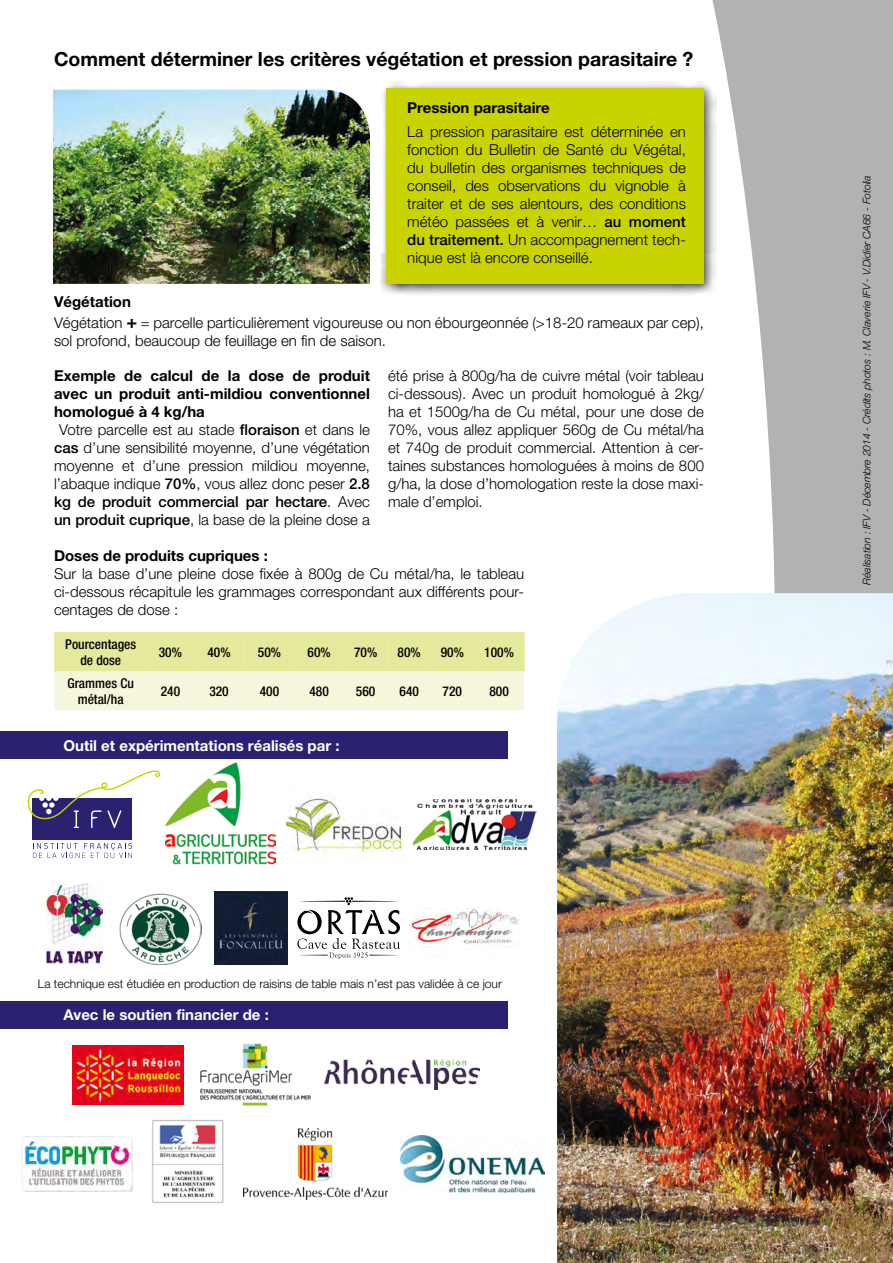
<style>
.page{position:relative;width:893px;height:1263px;background:#fff}
.page>*{position:absolute;margin:0;border:0;box-sizing:border-box;transform-origin:0 0}
.t1{font:700 19.5px "Helvetica Neue";color:#000}
.t2{font:300 15px/18px "Helvetica Neue";color:#000;text-align:justify}
.t3{font:700 15px/18px "Helvetica Neue";color:#000;text-align:justify}
.t4{font:700 15px "Helvetica Neue";color:#fff}
.t5{font:500 condensed 13.5px/16.2px "Helvetica Neue";color:#000;text-align:center}
.t6{font:300 12px "Helvetica Neue";color:#000}
.t7{font:italic 300 10.5px "Helvetica Neue";letter-spacing:-.01em;color:#000}
.s1{font-weight:500}
.s2{font-weight:700;font-size:18px}
</style>
<div class="page">
<svg style="left:712px;top:0;width:181px;height:593px;fill:#b3b2b2"></svg>
<img style="left:557px;top:593px;width:336px;height:670px">
<svg style="left:55px;top:633px;width:469px;height:77px;background:#edefbb"></svg>
<hr style="left:54px;top:632px;width:93px;height:1px;background:#e8eba7">
<hr style="left:54px;top:633px;width:2px;height:38px;background:#e8eba7">
<hr style="left:147px;top:632px;width:47px;height:1px;background:#e8eba7">
<hr style="left:146px;top:633px;width:1px;height:38px;background:#e8eba7">
<hr style="left:194px;top:632px;width:50px;height:1px;background:#e8eba7">
<hr style="left:193px;top:633px;width:2px;height:38px;background:#e8eba7">
<hr style="left:244px;top:632px;width:51px;height:1px;background:#e8eba7">
<hr style="left:243px;top:633px;width:2px;height:38px;background:#e8eba7">
<hr style="left:295px;top:632px;width:48px;height:1px;background:#e8eba7">
<hr style="left:294px;top:633px;width:2px;height:38px;background:#e8eba7">
<hr style="left:343px;top:632px;width:45px;height:1px;background:#e8eba7">
<hr style="left:343px;top:633px;width:1px;height:38px;background:#e8eba7">
<hr style="left:388px;top:632px;width:42px;height:1px;background:#e8eba7">
<hr style="left:387px;top:633px;width:2px;height:38px;background:#e8eba7">
<hr style="left:430px;top:632px;width:44px;height:1px;background:#e8eba7">
<hr style="left:430px;top:633px;width:1px;height:38px;background:#e8eba7">
<hr style="left:474px;top:632px;width:51px;height:1px;background:#e8eba7">
<hr style="left:473px;top:633px;width:2px;height:38px;background:#e8eba7">
<hr style="left:523px;top:633px;width:2px;height:38px;background:#e8eba7">
<img style="left:53px;top:90px;width:317px;height:194px">
<div style="left:380px;top:82px;width:336px;height:214px;background:#000;opacity:.75"></div>
<div style="left:387px;top:88px;width:317px;height:196px;background:#c8d300"></div>
<div style="left:0;top:732px;width:507px;height:27px;background:#2b2171"></div>
<div style="left:0;top:1001px;width:507px;height:27px;background:#2b2171"></div>
<img style="left:287px;top:796px;width:116px;height:63px">
<img style="left:120px;top:893px;width:81px;height:71px">
<img style="left:214px;top:891px;width:73px;height:74px">
<img style="left:414px;top:799px;width:123px;height:51px">
<svg style="left:297px;top:897px;width:103px;height:62px"></svg>
<img style="left:47px;top:882px;width:56px;height:81px">
<img style="left:410px;top:908px;width:109px;height:39px">
<img style="left:165px;top:763px;width:110px;height:102px">
<div style="left:33px;top:798px;width:99px;height:41px;background:#2b2171"></div>
<svg style="left:33px;top:843px;width:99px;height:15px"></svg>
<svg style="left:27px;top:770px;width:133px;height:58px"></svg>
<img style="left:72px;top:1045px;width:111px;height:59px">
<img style="left:200px;top:1044px;width:112px;height:61px">
<img style="left:324px;top:1059px;width:156px;height:30px">
<img style="left:243px;top:1128px;width:144px;height:72px">
<img style="left:21px;top:1137px;width:111px;height:54px">
<img style="left:152px;top:1120px;width:72px;height:83px">
<img style="left:401px;top:1136px;width:144px;height:56px">
<p class="t1" style="left:54px;top:47px;width:641px">Comment déterminer les critères végétation et pression parasitaire ?</p>
<p class="t3" style="left:407px;top:98px;width:144px">Pression parasitaire</p>
<p class="t2" style="left:407px;top:122px;width:280px">La pression parasitaire est déterminée en fonction du Bulletin de Santé du Végétal, du bulletin des organismes techniques de conseil, des observations du vignoble à traiter et de ses alentours, des conditions météo passées et à venir… <span class="s1">au moment du traitement.</span> Un accompagnement tech&shy;nique est là encore conseillé.</p>
<p class="t3" style="left:54px;top:292px;width:78px">Végétation</p>
<p class="t2" style="left:54px;top:314px;width:651px">Végétation <span class="s2">+</span> = parcelle particulièrement vigoureuse ou non ébourgeonnée (&gt;18-20 rameaux par cep), sol profond, beaucoup de feuillage en fin de saison.</p>
<p class="t3" style="left:54px;top:366px;width:317px">Exemple de calcul de la dose de produit avec un produit anti-mildiou conventionnel homologué à 4 kg/ha</p>
<p class="t2" style="left:54px;top:420px;width:317px;text-align:center">Votre parcelle est au stade <span class="s1">floraison</span> et dans le <span class="s1">cas</span> d’une sensibilité moyenne, d’une végétation moyenne et d’une pression mildiou moyenne, l’abaque indique <span class="s1">70%</span>, vous allez donc peser <span class="s1">2.8 kg de produit commercial par hectare</span>. Avec <span class="s1">un produit cuprique</span>, la base de la pleine dose a</p>
<p class="t2" style="left:388px;top:366px;width:317px">été prise à 800g/ha de cuivre métal (voir tableau ci-dessous). Avec un produit homologué à 2kg/ ha et 1500g/ha de Cu métal, pour une dose de 70%, vous allez appliquer 560g de Cu métal/ha et 740g de produit commercial. Attention à cer&shy;taines substances homologuées à moins de 800 g/ha, la dose d’homologation reste la dose maxi&shy;male d’emploi.</p>
<p class="t3" style="left:54px;top:547px;width:215px">Doses de produits cupriques :</p>
<p class="t2" style="left:54px;top:565px;width:472px">Sur la base d’une pleine dose fixée à 800g de Cu métal/ha, le tableau ci-dessous récapitule les grammages correspondant aux différents pour&shy;centages de dose :</p>
<p class="t5" style="left:65px;top:636px;width:72px">Pourcentages de dose</p>
<p class="t5" style="left:159px;top:644px;width:25px">30%</p>
<p class="t5" style="left:207px;top:644px;width:25px">40%</p>
<p class="t5" style="left:258px;top:644px;width:25px">50%</p>
<p class="t5" style="left:308px;top:644px;width:25px">60%</p>
<p class="t5" style="left:354px;top:644px;width:25px">70%</p>
<p class="t5" style="left:398px;top:644px;width:25px">80%</p>
<p class="t5" style="left:441px;top:644px;width:25px">90%</p>
<p class="t5" style="left:484px;top:644px;width:31px">100%</p>
<p class="t5" style="left:68px;top:675px;width:68px">Grammes Cu métal/ha</p>
<p class="t5" style="left:161px;top:683px;width:21px">240</p>
<p class="t5" style="left:209px;top:683px;width:21px">320</p>
<p class="t5" style="left:260px;top:683px;width:21px">400</p>
<p class="t5" style="left:309px;top:683px;width:21px">480</p>
<p class="t5" style="left:356px;top:683px;width:21px">560</p>
<p class="t5" style="left:400px;top:683px;width:21px">640</p>
<p class="t5" style="left:443px;top:683px;width:21px">720</p>
<p class="t5" style="left:489px;top:683px;width:21px">800</p>
<p class="t4" style="left:64px;top:736px;width:278px">Outil et expérimentations réalisés par :</p>
<p class="t6" style="left:38px;top:976px;width:465px">La technique est étudiée en production de raisins de table mais n’est pas validée à ce jour</p>
<p class="t4" style="left:64px;top:1005px;width:207px">Avec le soutien financier de :</p>
<p class="t7" style="left:861px;top:585px;width:411px;rotate:-90deg">Réalisation : IFV - Décembre 2014 - Crédits photos : M. Claverie IFV - V.Didier CA66 - Fotolia</p>
</div>
